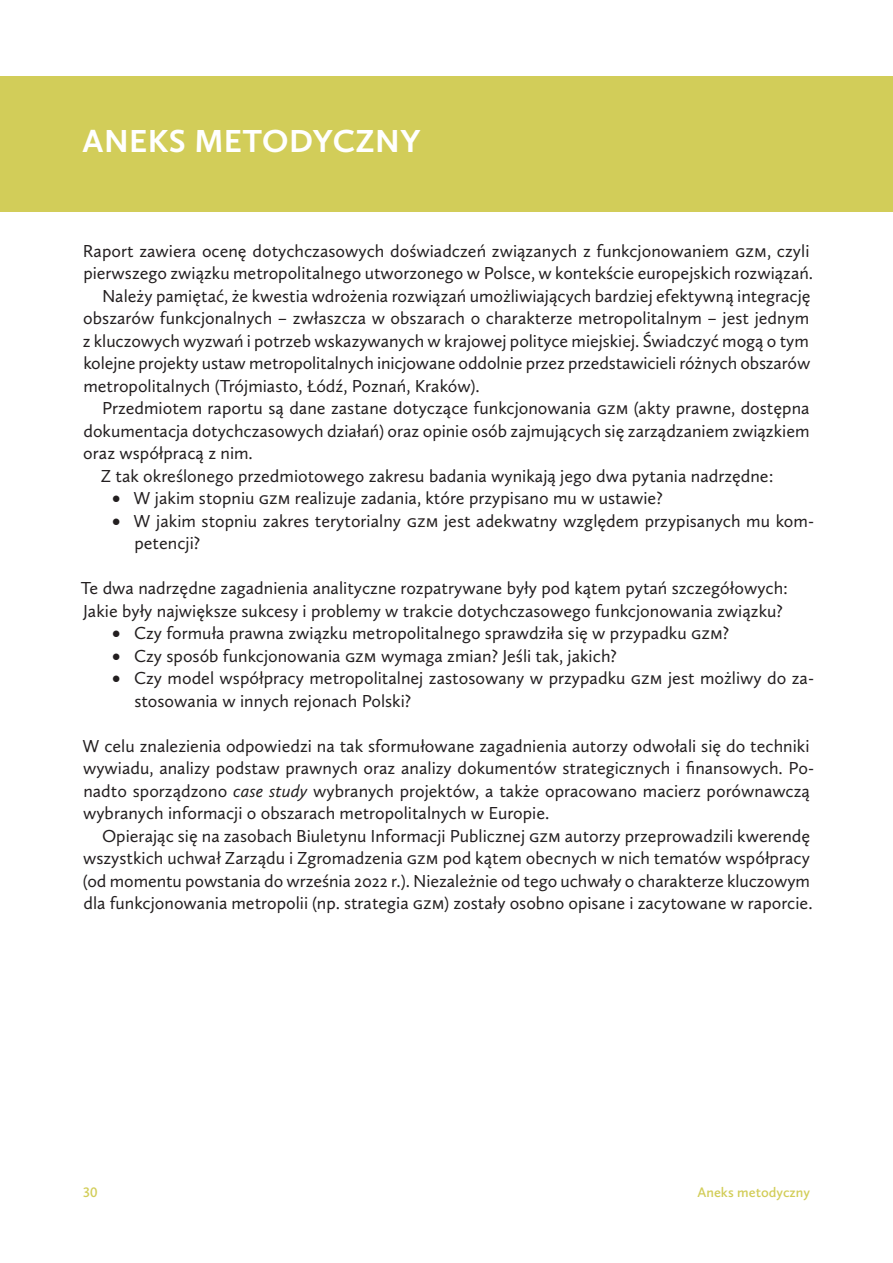
<style>
.page{position:relative;width:893px;height:1263px;background:#fff}
.page>*{position:absolute;margin:0;border:0;box-sizing:border-box;transform-origin:0 0}
.nagłówek_1__P{font:700 33px "Calluna Sans";letter-spacing:.015em;color:#fff}
.główny__2{font:18px/22.5px "Calluna Sans";color:#231f20}
.główny__1{font:18px/22.5px "Calluna Sans";color:#231f20}
.t1{font:600 14.25px "Calluna Sans";color:#d2cd59}
.s1{font-style:italic}
</style>
<div class="page">
<div style="left:0;top:76px;width:893px;height:136px;background:#d2cd59"></div>
<p class="nagłówek_1__P" style="left:83px;top:121px;width:339px">ANEKS METODYCZNY</p>
<p class="główny__1" style="left:83px;top:239px;width:732px">Raport zawiera ocenę dotychczasowych doświadczeń związanych z funkcjonowaniem GZM, czyli pierwszego związku metropolitalnego utworzonego w Polsce, w kontekście europejskich rozwiązań.</p>
<p class="główny__2" style="left:83px;top:284px;width:729px;text-align:justify;text-indent:19px">Należy pamiętać, że kwestia wdrożenia rozwiązań umożliwiających bardziej efektywną integrację obszarów funkcjonalnych – zwłaszcza w obszarach o charakterze metropolitalnym – jest jednym z kluczowych wyzwań i potrzeb wskazywanych w krajowej polityce miejskiej. Świadczyć mogą o tym kolejne projekty ustaw metropolitalnych inicjowane oddolnie przez przedstawicieli różnych obszarów metropolitalnych (Trójmiasto, Łódź, Poznań, Kraków).</p>
<p class="główny__2" style="left:83px;top:397px;width:728px;text-align:justify;text-indent:19px">Przedmiotem raportu są dane zastane dotyczące funkcjonowania GZM (akty prawne, dostępna dokumentacja dotychczasowych działań) oraz opinie osób zajmujących się zarządzaniem związkiem oraz współpracą z nim.</p>
<p class="główny__2" style="left:101px;top:464px;width:674px">Z tak określonego przedmiotowego zakresu badania wynikają jego dwa pytania nadrzędne:</p>
<p class="główny__2" style="left:112px;top:487px;width:552px">• W jakim stopniu GZM realizuje zadania, które przypisano mu w ustawie?</p>
<p class="główny__2" style="left:134px;top:509px;width:681px;text-indent:-22px">• W jakim stopniu zakres terytorialny GZM jest adekwatny względem przypisanych mu kom&shy;petencji?</p>
<p class="główny__1" style="left:81px;top:577px;width:709px">Te dwa nadrzędne zagadnienia analityczne rozpatrywane były pod kątem pytań szczegółowych:</p>
<p class="główny__1" style="left:83px;top:599px;width:701px">Jakie były największe sukcesy i problemy w trakcie dotychczasowego funkcjonowania związku?</p>
<p class="główny__2" style="left:112px;top:622px;width:619px">• Czy formuła prawna związku metropolitalnego sprawdziła się w przypadku GZM?</p>
<p class="główny__2" style="left:112px;top:644px;width:506px">• Czy sposób funkcjonowania GZM wymaga zmian? Jeśli tak, jakich?</p>
<p class="główny__2" style="left:134px;top:667px;width:681px;text-indent:-22px">• Czy model współpracy metropolitalnej zastosowany w przypadku GZM jest możliwy do za&shy;stosowania w innych rejonach Polski?</p>
<p class="główny__1" style="left:83px;top:734px;width:733px">W celu znalezienia odpowiedzi na tak sformułowane zagadnienia autorzy odwołali się do techniki wywiadu, analizy podstaw prawnych oraz analizy dokumentów strategicznych i finansowych. Po&shy;nadto sporządzono <span class="s1">case study</span> wybranych projektów, a także opracowano macierz porównawczą wybranych informacji o obszarach metropolitalnych w Europie.</p>
<p class="główny__2" style="left:83px;top:824px;width:731px;text-indent:19px">Opierając się na zasobach Biuletynu Informacji Publicznej GZM autorzy przeprowadzili kwerendę wszystkich uchwał Zarządu i Zgromadzenia GZM pod kątem obecnych w nich tematów współpracy (od momentu powstania do września 2022 r.). Niezależnie od tego uchwały o charakterze kluczowym dla funkcjonowania metropolii (np. strategia GZM) zostały osobno opisane i zacytowane w raporcie.</p>
<p class="t1" style="left:83px;top:1183px;width:16px">30</p>
<p class="t1" style="left:697px;top:1183px;width:114px">Aneks metodyczny</p>
</div>
